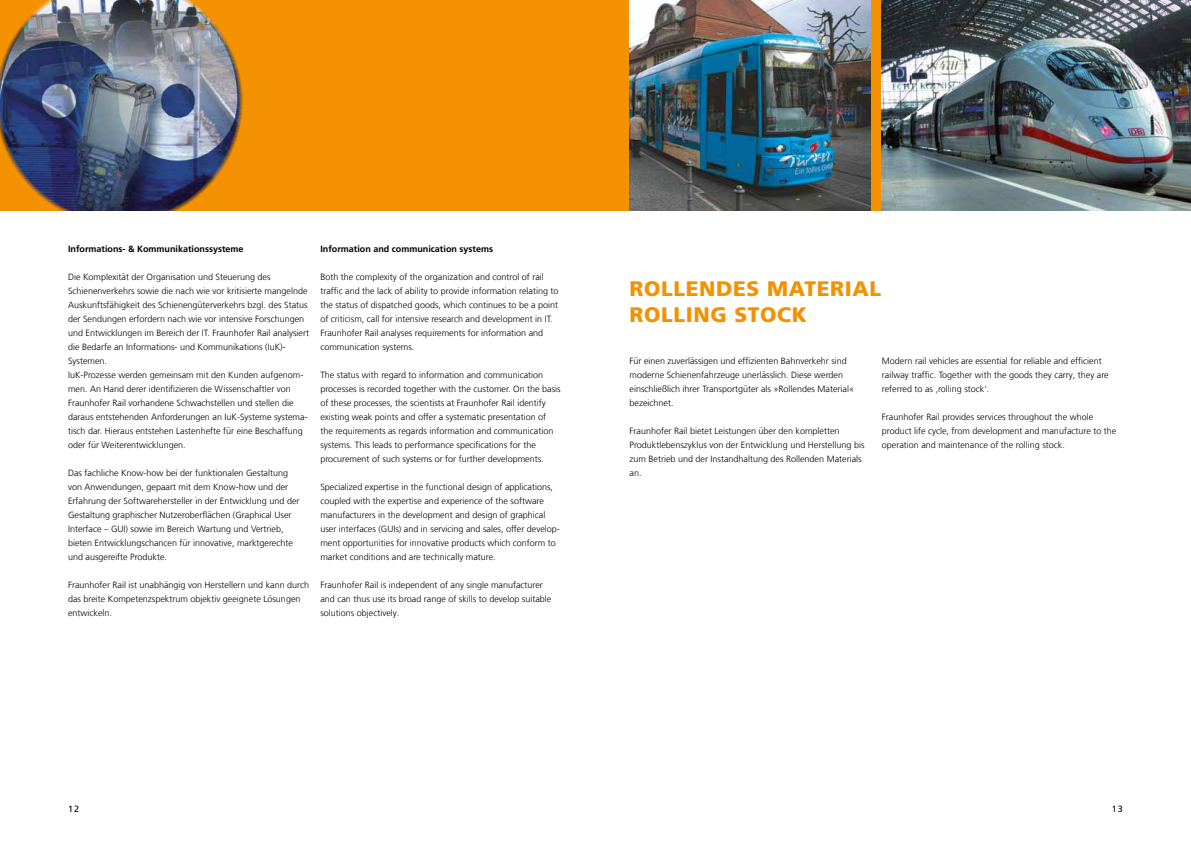
<style>
.page{position:relative;width:1191px;height:842px;background:#fff}
.page>*{position:absolute;margin:0;border:0;box-sizing:border-box;transform-origin:0 0}
.t1{font:900 21px/26px "Frutiger LT Com";letter-spacing:.03em;color:#f39100}
.t2{font:300 9px/14px "Frutiger LT Com";color:#000}
.t3{font:700 9px "Frutiger LT Com";color:#000}
.t4{font:9px "Frutiger LT Com";color:#000}
</style>
<div class="page">
<div style="left:0;top:0;width:1191px;height:210px;background:#f39100"></div>
<img style="left:0;top:0;width:243px;height:210px">
<img style="left:882px;top:0;width:309px;height:210px">
<img style="left:629px;top:0;width:241px;height:210px">
<p class="t3" style="left:68px;top:244px;width:177px">Informations- &amp; Kommunikationssysteme</p>
<p class="t2" style="left:68px;top:270px;width:242px">Die Komplexität der Organisation und Steuerung des Schienenverkehrs sowie die nach wie vor kritisierte mangelnde Auskunftsfähigkeit des Schienengüterverkehrs bzgl. des Status der Sendungen erfordern nach wie vor intensive Forschungen und Entwicklungen im Bereich der IT. Fraunhofer Rail analysiert die Bedarfe an Informations- und Kommunikations (IuK)- Systemen.<br>IuK-Prozesse werden gemeinsam mit den Kunden aufgenom&shy;men. An Hand derer identifizieren die Wissenschaftler von Fraunhofer Rail vorhandene Schwachstellen und stellen die daraus entstehenden Anforderungen an IuK-Systeme systema&shy;tisch dar. Hieraus entstehen Lastenhefte für eine Beschaffung oder für Weiterentwicklungen.</p>
<p class="t2" style="left:68px;top:466px;width:233px">Das fachliche Know-how bei der funktionalen Gestaltung von Anwendungen, gepaart mit dem Know-how und der Erfahrung der Softwarehersteller in der Entwicklung und der Gestaltung graphischer Nutzeroberflächen (Graphical User Interface – GUI) sowie im Bereich Wartung und Vertrieb, bieten Entwicklungschancen für innovative, marktgerechte und ausgereifte Produkte.</p>
<p class="t2" style="left:68px;top:578px;width:242px">Fraunhofer Rail ist unabhängig von Herstellern und kann durch das breite Kompetenzspektrum objektiv geeignete Lösungen entwickeln.</p>
<p class="t3" style="left:320px;top:244px;width:174px">Information and communication systems</p>
<p class="t2" style="left:320px;top:270px;width:240px">Both the complexity of the organization and control of rail traffic and the lack of ability to provide information relating to the status of dispatched goods, which continues to be a point of criticism, call for intensive research and development in IT.<br>Fraunhofer Rail analyses requirements for information and communication systems.</p>
<p class="t2" style="left:320px;top:368px;width:242px">The status with regard to information and communication processes is recorded together with the customer. On the basis of these processes, the scientists at Fraunhofer Rail identify existing weak points and offer a systematic presentation of the requirements as regards information and communication systems. This leads to performance specifications for the procurement of such systems or for further developments.</p>
<p class="t2" style="left:320px;top:480px;width:241px">Specialized expertise in the functional design of applications, coupled with the expertise and experience of the software manufacturers in the development and design of graphical user interfaces (GUIs) and in servicing and sales, offer develop&shy;ment opportunities for innovative products which conform to market conditions and are technically mature.</p>
<p class="t2" style="left:320px;top:578px;width:232px">Fraunhofer Rail is independent of any single manufacturer and can thus use its broad range of skills to develop suitable solutions objectively.</p>
<h1 class="t1" style="left:629px;top:275px;width:253px">ROLLENDES MATERIAL<br>ROLLING STOCK</h1>
<p class="t2" style="left:629px;top:354px;width:226px">Für einen zuverlässigen und effizienten Bahnverkehr sind moderne Schienenfahrzeuge unerlässlich. Diese werden einschließlich ihrer Transportgüter als »Rollendes Material« bezeichnet.</p>
<p class="t2" style="left:629px;top:424px;width:236px">Fraunhofer Rail bietet Leistungen über den kompletten Produktlebenszyklus von der Entwicklung und Herstellung bis zum Betrieb und der Instandhaltung des Rollenden Materials an.</p>
<p class="t2" style="left:882px;top:354px;width:228px">Modern rail vehicles are essential for reliable and efficient railway traffic. Together with the goods they carry, they are referred to as ‚rolling stock‘.</p>
<p class="t2" style="left:882px;top:410px;width:236px">Fraunhofer Rail provides services throughout the whole product life cycle, from development and manufacture to the operation and maintenance of the rolling stock.</p>
<p class="t4" style="left:68px;top:804px;width:13px">12</p>
<p class="t4" style="left:1111px;top:804px;width:13px">13</p>
</div>
